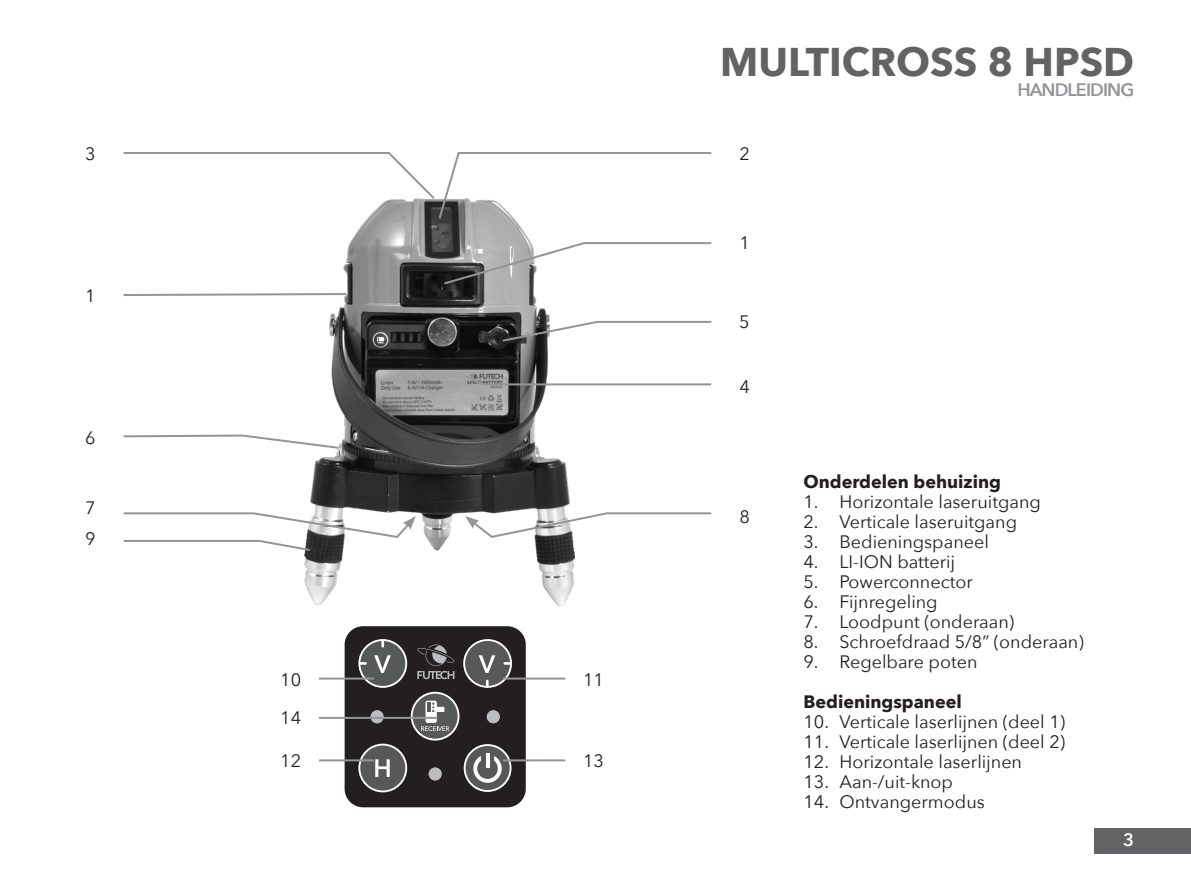
<style>
.page{position:relative;width:1191px;height:893px;background:#fff}
.page>*{position:absolute;margin:0;border:0;box-sizing:border-box;transform-origin:0 0}
.t1{font:700 40px "Avenir Next";color:#636366}
.t2{font:18px "Avenir Next";color:#231f20}
.BASIC_-_HIGHLIGHT{font:700 18px "Avenir Next";color:#231f20}
.t3{font:600 18px "Avenir Next";letter-spacing:-.05em;color:#939598}
.t4{font:600 18px "Avenir Next";color:#fff}
</style>
<div class="page">
<div style="left:1094px;top:828px;width:97px;height:26px;background:#636366"></div>
<div style="left:344px;top:626px;width:182px;height:181px;background:#231f20;border-radius:19px"></div>
<div style="left:486px;top:710px;width:14px;height:13px;background:#bcbdc0;border-radius:50%"></div>
<div style="left:370px;top:710px;width:14px;height:13px;background:#bcbdc0;border-radius:50%"></div>
<div style="left:358px;top:639px;width:49px;height:49px;background:#57585a;border:2px solid #fff;border-radius:50%"></div>
<div style="left:463px;top:639px;width:49px;height:49px;background:#57585a;border:2px solid #fff;border-radius:50%"></div>
<div style="left:358px;top:744px;width:49px;height:48px;background:#57585a;border:2px solid #fff;border-radius:50%"></div>
<div style="left:411px;top:692px;width:48px;height:48px;background:#57585a;border:2px solid #fff;border-radius:50%"></div>
<svg style="left:464px;top:744px;width:47px;height:48px"></svg>
<div style="left:428px;top:767px;width:14px;height:14px;background:#bcbdc0;border-radius:50%"></div>
<div style="left:425px;top:701px;width:12px;height:22px;background:#fff;border-radius:2px"></div>
<div style="left:434px;top:707px;width:10px;height:5px;background:#fff"></div>
<svg style="left:427px;top:703px;width:8px;height:9px"></svg>
<svg style="left:421px;top:726px;width:28px;height:5px"></svg>
<svg style="left:473px;top:756px;width:29px;height:27px"></svg>
<svg style="left:485px;top:753px;width:4px;height:15px"></svg>
<svg style="left:375px;top:759px;width:15px;height:18px"></svg>
<svg style="left:374px;top:655px;width:17px;height:18px"></svg>
<svg style="left:381px;top:641px;width:3px;height:5px"></svg>
<svg style="left:360px;top:662px;width:5px;height:3px"></svg>
<svg style="left:478px;top:655px;width:17px;height:18px"></svg>
<svg style="left:505px;top:662px;width:5px;height:3px"></svg>
<svg style="left:417px;top:645px;width:38px;height:34px"></svg>
<img style="left:304px;top:221px;width:271px;height:384px">
<svg style="left:123px;top:152px;width:589px;height:69px"></svg>
<svg style="left:463px;top:373px;width:249px;height:13px"></svg>
<svg style="left:442px;top:241px;width:270px;height:45px"></svg>
<svg style="left:123px;top:434px;width:217px;height:16px"></svg>
<hr style="left:503px;top:678px;width:62px;height:2px;background:#939598">
<hr style="left:319px;top:678px;width:55px;height:2px;background:#939598">
<hr style="left:503px;top:759px;width:62px;height:2px;background:#939598">
<hr style="left:319px;top:759px;width:55px;height:2px;background:#939598">
<hr style="left:319px;top:717px;width:118px;height:2px;background:#939598">
<svg style="left:123px;top:292px;width:225px;height:5px"></svg>
<svg style="left:500px;top:320px;width:212px;height:23px"></svg>
<svg style="left:123px;top:511px;width:293px;height:41px"></svg>
<svg style="left:465px;top:511px;width:247px;height:28px"></svg>
<p class="t2" style="left:85px;top:138px;width:12px">3</p>
<p class="t2" style="left:85px;top:280px;width:12px">1</p>
<p class="t2" style="left:85px;top:423px;width:12px">6</p>
<p class="t2" style="left:85px;top:493px;width:12px">7</p>
<p class="t2" style="left:85px;top:524px;width:12px">9</p>
<p class="t2" style="left:280px;top:664px;width:22px">10</p>
<p class="t2" style="left:280px;top:702px;width:22px">14</p>
<p class="t2" style="left:583px;top:664px;width:22px">11</p>
<p class="t2" style="left:280px;top:746px;width:22px">12</p>
<p class="t2" style="left:583px;top:746px;width:22px">13</p>
<h1 class="t1" style="left:720px;top:27px;width:415px">MULTICROSS 8 HPSD</h1>
<p class="t2" style="left:739px;top:138px;width:12px">2</p>
<p class="t2" style="left:739px;top:227px;width:12px">1</p>
<p class="t2" style="left:739px;top:306px;width:12px">5</p>
<p class="t2" style="left:739px;top:372px;width:12px">4</p>
<p class="t2" style="left:739px;top:501px;width:12px">8</p>
<p class="t3" style="left:1017px;top:75px;width:118px">HANDLEIDING</p>
<p class="BASIC_-_HIGHLIGHT" style="left:803px;top:466px;width:199px">Onderdelen behuizing</p>
<p class="t2" style="left:803px;top:486px;width:239px">1. Horizontale laseruitgang</p>
<p class="t2" style="left:803px;top:506px;width:215px">2. Verticale laseruitgang</p>
<p class="t2" style="left:803px;top:526px;width:187px">3. Bedieningspaneel</p>
<p class="t2" style="left:803px;top:546px;width:153px">4. LI-ION batterij</p>
<p class="t2" style="left:803px;top:566px;width:171px">5. Powerconnector</p>
<p class="t2" style="left:803px;top:586px;width:136px">6. Fijnregeling</p>
<p class="t2" style="left:803px;top:606px;width:212px">7. Loodpunt (onderaan)</p>
<p class="t2" style="left:803px;top:626px;width:282px">8. Schroefdraad 5/8” (onderaan)</p>
<p class="t2" style="left:803px;top:646px;width:175px">9. Regelbare poten</p>
<p class="BASIC_-_HIGHLIGHT" style="left:803px;top:686px;width:160px">Bedieningspaneel</p>
<p class="t2" style="left:803px;top:706px;width:263px">10. Verticale laserlijnen (deel 1)</p>
<p class="t2" style="left:803px;top:726px;width:263px">11. Verticale laserlijnen (deel 2)</p>
<p class="t2" style="left:803px;top:746px;width:220px">12. Horizontale laserlijnen</p>
<p class="t2" style="left:803px;top:766px;width:151px">13. Aan-/uit-knop</p>
<p class="t2" style="left:803px;top:786px;width:183px">14. Ontvangermodus</p>
<p class="t4" style="left:1123px;top:824px;width:12px">3</p>
</div>
